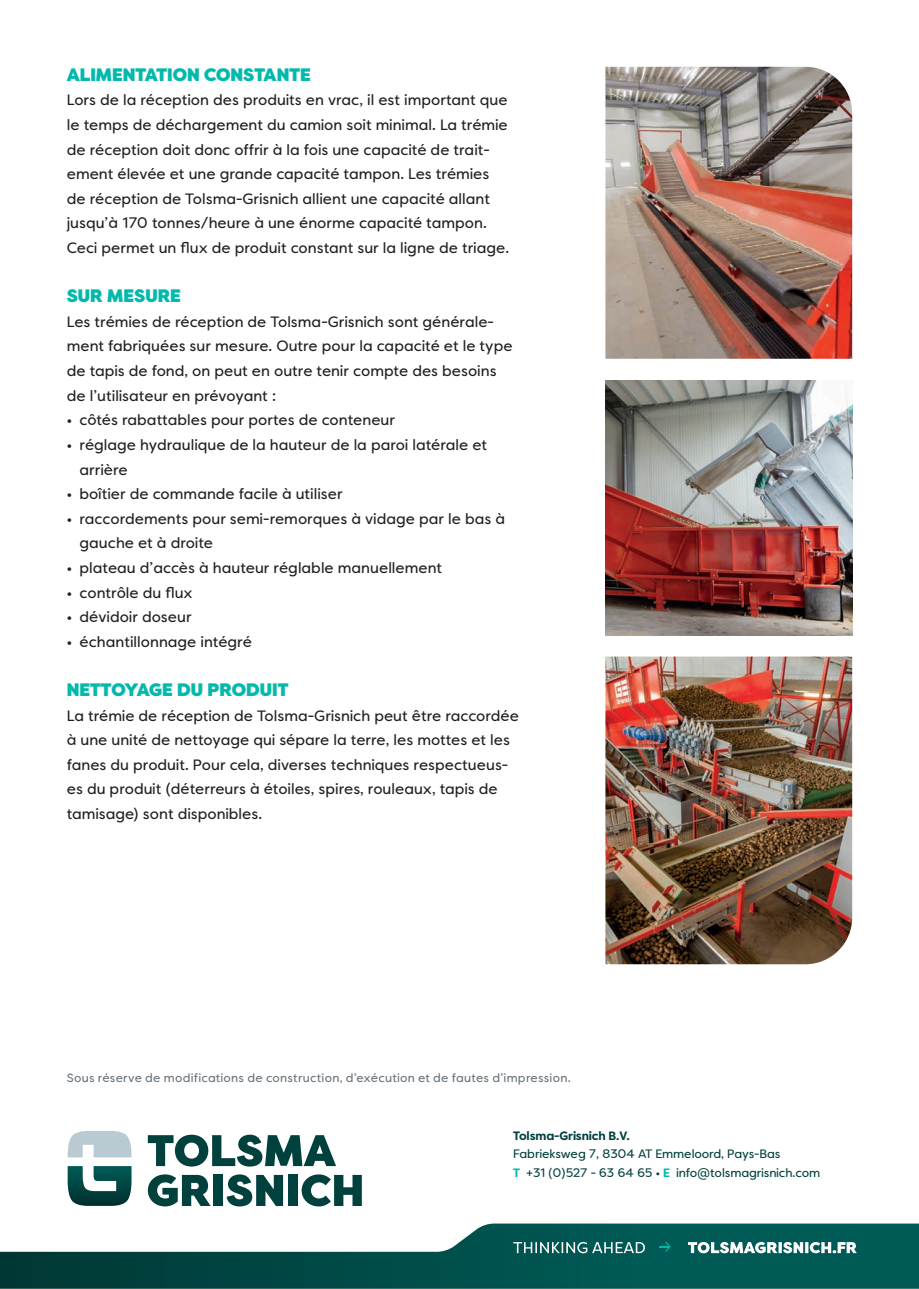
<style>
.page{position:relative;width:919px;height:1289px;background:#fff}
.page>*{position:absolute;margin:0;border:0;box-sizing:border-box;transform-origin:0 0}
.t1{font:900 18px "Tolsma Grisnich";color:#03b9ac}
.t2{font:15px/24.6px "Tolsma Grisnich";color:#231f20}
.t3{font:12.15px/18.3px "Tolsma Grisnich";letter-spacing:-.01em;color:#00413e}
.t4{font:700 12.15px "Tolsma Grisnich";letter-spacing:-.01em;color:#00413e}
.t5{font:12px "Tolsma Grisnich";letter-spacing:.015em;color:#6a747b}
.s1{font-weight:700;color:#03b9ac}
</style>
<div class="page">
<svg style="left:0;top:1223px;width:918px;height:65px"></svg>
<svg style="left:68px;top:1166px;width:63px;height:39px"></svg>
<svg style="left:68px;top:1131px;width:63px;height:26px;background:#c4d1d8"></svg>
<svg style="left:148px;top:1134px;width:188px;height:32px"></svg>
<svg style="left:148px;top:1174px;width:62px;height:32px"></svg>
<div style="left:214px;top:1174px;width:9px;height:31px;background:#00413e"></div>
<svg style="left:226px;top:1174px;width:57px;height:32px"></svg>
<div style="left:288px;top:1174px;width:10px;height:31px;background:#00413e"></div>
<svg style="left:301px;top:1174px;width:61px;height:32px"></svg>
<img style="left:605px;top:67px;width:247px;height:292px">
<img style="left:605px;top:380px;width:247px;height:255px">
<img style="left:605px;top:656px;width:247px;height:308px">
<svg style="left:659px;top:1241px;width:11px;height:10px"></svg>
<svg style="left:513px;top:1241px;width:132px;height:12px;background:#4c8986"></svg>
<svg style="left:688px;top:1241px;width:168px;height:12px"></svg>
<p class="t1" style="left:67px;top:64px;width:245px">ALIMENTATION CONSTANTE</p>
<p class="t2" style="left:67px;top:88px;width:444px">Lors de la réception des produits en vrac, il est important que le temps de déchargement du camion soit minimal. La trémie de réception doit donc offrir à la fois une capacité de trait&shy;ement élevée et une grande capacité tampon. Les trémies de réception de Tolsma-Grisnich allient une capacité allant jusqu’à 170 tonnes/heure à une énorme capacité tampon.<br>Ceci permet un flux de produit constant sur la ligne de triage.</p>
<p class="t1" style="left:67px;top:286px;width:116px">SUR MESURE</p>
<p class="t2" style="left:67px;top:309px;width:447px">Les trémies de réception de Tolsma-Grisnich sont générale&shy;ment fabriquées sur mesure. Outre pour la capacité et le type de tapis de fond, on peut en outre tenir compte des besoins de l’utilisateur en prévoyant :</p>
<p class="t2" style="left:67px;top:407px;width:330px">• côtés rabattables pour portes de conteneur</p>
<p class="t2" style="left:80px;top:432px;width:409px;text-indent:-13px">• réglage hydraulique de la hauteur de la paroi latérale et arrière</p>
<p class="t2" style="left:67px;top:481px;width:277px">• boîtier de commande facile à utiliser</p>
<p class="t2" style="left:80px;top:506px;width:427px;text-indent:-13px">• raccordements pour semi-remorques à vidage par le bas à gauche et à droite</p>
<p class="t2" style="left:67px;top:555px;width:377px">• plateau d’accès à hauteur réglable manuellement</p>
<p class="t2" style="left:67px;top:580px;width:127px">• contrôle du flux</p>
<p class="t2" style="left:67px;top:604px;width:126px">• dévidoir doseur</p>
<p class="t2" style="left:67px;top:629px;width:187px">• échantillonnage intégré</p>
<p class="t1" style="left:67px;top:679px;width:223px">NETTOYAGE DU PRODUIT</p>
<p class="t2" style="left:67px;top:703px;width:453px">La trémie de réception de Tolsma-Grisnich peut être raccordée à une unité de nettoyage qui sépare la terre, les mottes et les fanes du produit. Pour cela, diverses techniques respectueus&shy;es du produit (déterreurs à étoiles, spires, rouleaux, tapis de tamisage) sont disponibles.</p>
<p class="t5" style="left:67px;top:1070px;width:505px">Sous réserve de modifications de construction, d’exécution et de fautes d’impression.</p>
<p class="t4" style="left:513px;top:1129px;width:118px">Tolsma-Grisnich B.V.</p>
<p class="t3" style="left:513px;top:1144px;width:308px">Fabrieksweg 7, 8304 AT Emmeloord, Pays-Bas<br><span class="s1">T</span> +31 (0)527 - 63 64 65 • <span class="s1">E</span> info@tolsmagrisnich.com</p>
</div>
